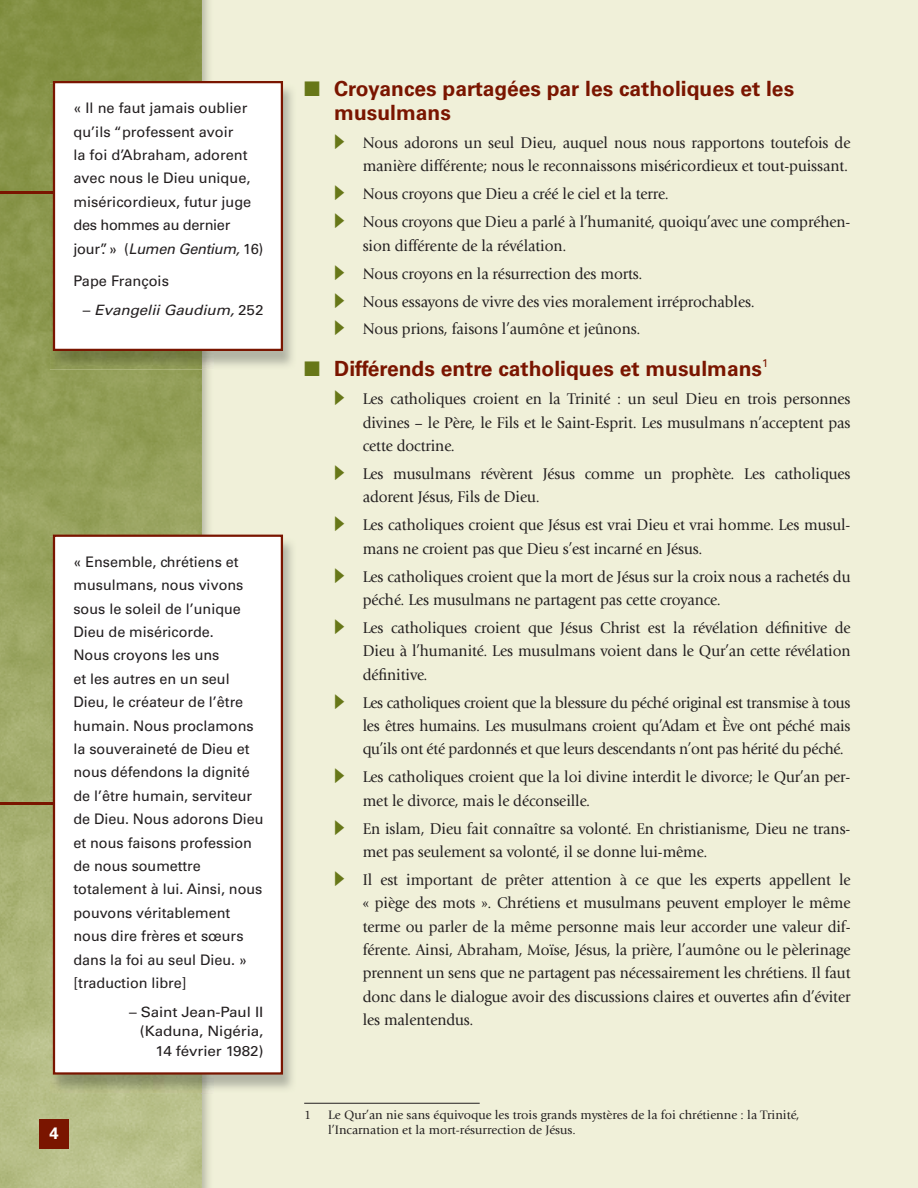
<style>
.page{position:relative;width:918px;height:1188px;background:#f0f0d9}
.page>*{position:absolute;margin:0;border:0;box-sizing:border-box;transform-origin:0 0}
.t1{font:700 21px/24px "Univers LT Std";color:#7a1500}
.t2{font:700 16.5px "Univers LT Std";color:#fff}
.t3{font:16.2px/23.4px "Giovanni Std";letter-spacing:-.005em;color:#231f20;scale:.95 1}
.t4{font:14.55px/23.4px "Univers LT Std";color:#231f20}
.t5{font:14.25px/19.5px "Univers LT Std";letter-spacing:-.005em;color:#231f20;text-align:right;scale:1.07 1}
.t6{font:italic 14.25px "Univers LT Std";letter-spacing:-.005em;color:#231f20;scale:1.07 1}
.t7{font:12.75px/15.5px "Giovanni Std";color:#231f20}
.s1{font-style:italic}
.s2{font-style:normal}
.s3{color:#677718}
</style>
<div class="page">
<svg style="left:0;top:0;width:202px;height:1188px;background:#9ba563"></svg>
<div style="left:39px;top:1119px;width:30px;height:30px;background:#7a1500"></div>
<hr style="left:304px;top:1103px;width:176px;height:1px;background:#231f20">
<hr style="left:0;top:191px;width:79px;height:2px;background:#7a1500">
<hr style="left:0;top:802px;width:79px;height:3px;background:#7a1500">
<img style="left:50px;top:83px;width:243px;height:286px">
<div style="left:54px;top:82px;width:228px;height:268px;background:#fff"></div>
<div style="left:53px;top:81px;width:230px;height:270px;border:2px solid #7a1500"></div>
<img style="left:50px;top:537px;width:243px;height:556px">
<div style="left:54px;top:536px;width:228px;height:537px;background:#fff"></div>
<div style="left:53px;top:535px;width:230px;height:540px;border:2px solid #7a1500"></div>
<p class="t4" style="left:73px;top:97px;width:191px">« Il ne faut jamais oublier qu’ils “professent avoir<br>la foi d’Abraham, adorent avec nous le Dieu unique, miséricordieux, futur juge des hommes au dernier jour”. » (<span class="s1">Lumen Gentium,</span> 16)</p>
<p class="t4" style="left:73px;top:270px;width:97px">Pape François</p>
<p class="t6" style="left:83px;top:303px;width:170px"><span class="s2">–</span> Evangelii Gaudium, <span class="s2">252</span></p>
<p class="t4" style="left:73px;top:551px;width:192px">« Ensemble, chrétiens et musulmans, nous vivons sous le soleil de l’unique<br>Dieu de miséricorde.<br>Nous croyons les uns<br>et les autres en un seul<br>Dieu, le créateur de l’être humain. Nous proclamons la souveraineté de Dieu et nous défendons la dignité de l’être humain, serviteur de Dieu. Nous adorons Dieu et nous faisons profession de nous soumettre totalement à lui. Ainsi, nous pouvons véritablement nous dire frères et sœurs dans la foi au seul Dieu. » [traduction libre]</p>
<p class="t5" style="left:129px;top:1002px;width:127px">– Saint Jean-Paul II (Kaduna, Nigéria,<br>14 février 1982)</p>
<p class="t2" style="left:49px;top:1126px;width:11px">4</p>
<p class="t1" style="left:334px;top:78px;width:461px;text-indent:-30px"><span class="s3">■</span> Croyances partagées par les catholiques et les musulmans</p>
<p class="t3" style="left:363px;top:133px;width:515px">Nous adorons un seul Dieu, auquel nous nous rapportons toutefois de manière différente; nous le reconnaissons miséricordieux et tout-puissant.</p>
<p class="t3" style="left:363px;top:182px;width:515px;line-height:27.9px">Nous croyons que Dieu a créé le ciel et la terre.<br>Nous croyons que Dieu a parlé à l’humanité, quoiqu’avec une compréhen-</p>
<p class="t3" style="left:363px;top:233px;width:414px;line-height:27.9px">sion différente de la révélation.<br>Nous croyons en la résurrection des morts.<br>Nous essayons de vivre des vies moralement irréprochables.<br>Nous prions, faisons l’aumône et jeûnons.</p>
<p class="t1" style="left:304px;top:358px;width:466px"><span class="s3">■</span> Différends entre catholiques et musulmans<sup>1</sup></p>
<p class="t3" style="left:363px;top:389px;width:515px;text-align:justify">Les catholiques croient en la Trinité : un seul Dieu en trois personnes divines – le Père, le Fils et le Saint-Esprit. Les musulmans n’acceptent pas cette doctrine.</p>
<p class="t3" style="left:363px;top:463px;width:515px">Les musulmans révèrent Jésus comme un prophète. Les catholiques adorent Jésus, Fils de Dieu.</p>
<p class="t3" style="left:363px;top:515px;width:515px">Les catholiques croient que Jésus est vrai Dieu et vrai homme. Les musul&shy;mans ne croient pas que Dieu s’est incarné en Jésus.</p>
<p class="t3" style="left:363px;top:566px;width:515px">Les catholiques croient que la mort de Jésus sur la croix nous a rachetés du péché. Les musulmans ne partagent pas cette croyance.</p>
<p class="t3" style="left:363px;top:617px;width:515px;text-align:justify">Les catholiques croient que Jésus Christ est la révélation définitive de Dieu à l’humanité. Les musulmans voient dans le Qur’an cette révélation définitive.</p>
<p class="t3" style="left:363px;top:692px;width:515px;text-align:justify">Les catholiques croient que la blessure du péché original est transmise à tous les êtres humains. Les musulmans croient qu’Adam et Ève ont péché mais qu’ils ont été pardonnés et que leurs descendants n’ont pas hérité du péché.</p>
<p class="t3" style="left:363px;top:767px;width:515px">Les catholiques croient que la loi divine interdit le divorce; le Qur’an per&shy;met le divorce, mais le déconseille.</p>
<p class="t3" style="left:363px;top:818px;width:515px">En islam, Dieu fait connaître sa volonté. En christianisme, Dieu ne trans&shy;met pas seulement sa volonté, il se donne lui-même.</p>
<p class="t3" style="left:363px;top:869px;width:515px;text-align:justify">Il est important de prêter attention à ce que les experts appellent le « piège des mots ». Chrétiens et musulmans peuvent employer le même terme ou parler de la même personne mais leur accorder une valeur dif&shy;férente. Ainsi, Abraham, Moïse, Jésus, la prière, l’aumône ou le pèlerinage prennent un sens que ne partagent pas nécessairement les chrétiens. Il faut donc dans le dialogue avoir des discussions claires et ouvertes afin d’éviter les malentendus.</p>
<p class="t7" style="left:304px;top:1108px;width:9px">1</p>
<p class="t7" style="left:328px;top:1108px;width:473px">Le Qur’an nie sans équivoque les trois grands mystères de la foi chrétienne : la Trinité, l’Incarnation et la mort-résurrection de Jésus.</p>
</div>
